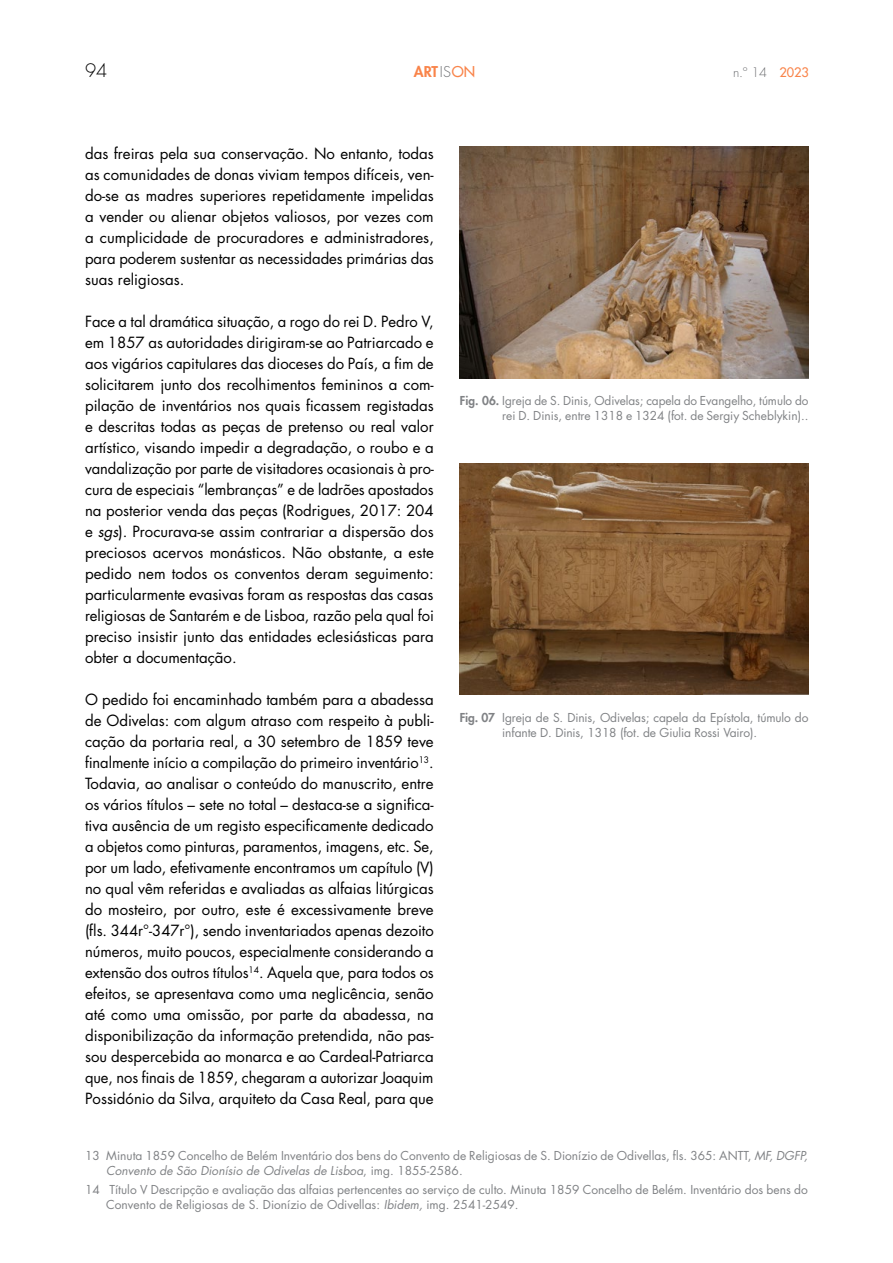
<style>
.page{position:relative;width:893px;height:1263px;background:#fff}
.page>*{position:absolute;margin:0;border:0;box-sizing:border-box;transform-origin:0 0}
.t1{font:300 18px "Futura Std";color:#000}
.t2{font:15px/21px "Futura Std";color:#000;text-align:justify}
.t3{font:800 14.55px "Futura Std";color:#f9844a}
.t4{font:300 12.75px "Futura Std";color:#6d6e71}
.t5{font:12px/15px "Futura Std";color:#808285}
.s1{font-weight:300;color:#6d6e71}
.s2{font-weight:500}
.s3{font-weight:500;color:#f9844a}
.s4{font-style:italic}
.s5{font-weight:800}
</style>
<div class="page">
<img style="left:460px;top:147px;width:348px;height:232px">
<img style="left:460px;top:463px;width:348px;height:232px">
<p class="t1" style="left:85px;top:60px;width:24px">94</p>
<p class="t3" style="left:414px;top:62px;width:63px">ART <span class="s1">IS</span><span class="s2">ON</span></p>
<p class="t4" style="left:733px;top:64px;width:77px">n.º 14 <span class="s3">2023</span></p>
<p class="t2" style="left:85px;top:143px;width:350px">das freiras pela sua conservação. No entanto, todas as comunidades de donas viviam tempos difíceis, ven&shy;do-se as madres superiores repetidamente impelidas a vender ou alienar objetos valiosos, por vezes com a cumplicidade de procuradores e administradores, para poderem sustentar as necessidades primárias das suas religiosas.</p>
<p class="t2" style="left:85px;top:311px;width:350px">Face a tal dramática situação, a rogo do rei D. Pedro V, em 1857 as autoridades dirigiram-se ao Patriarcado e aos vigários capitulares das dioceses do País, a fim de solicitarem junto dos recolhimentos femininos a com&shy;pilação de inventários nos quais ficassem registadas e descritas todas as peças de pretenso ou real valor artístico, visando impedir a degradação, o roubo e a vandalização por parte de visitadores ocasionais à pro&shy;cura de especiais “lembranças” e de ladrões apostados na posterior venda das peças (Rodrigues, 2017: 204 e <span class="s4">sgs</span>). Procurava-se assim contrariar a dispersão dos preciosos acervos monásticos. Não obstante, a este pedido nem todos os conventos deram seguimento: particularmente evasivas foram as respostas das casas religiosas de Santarém e de Lisboa, razão pela qual foi preciso insistir junto das entidades eclesiásticas para obter a documentação.</p>
<p class="t2" style="left:85px;top:689px;width:350px">O pedido foi encaminhado também para a abadessa de Odivelas: com algum atraso com respeito à publi&shy;cação da portaria real, a 30 setembro de 1859 teve finalmente início a compilação do primeiro inventário<sup>13</sup>.<br>Todavia, ao analisar o conteúdo do manuscrito, entre os vários títulos – sete no total – destaca-se a significa&shy;tiva ausência de um registo especificamente dedicado a objetos como pinturas, paramentos, imagens, etc. Se, por um lado, efetivamente encontramos um capítulo (V) no qual vêm referidas e avaliadas as alfaias litúrgicas do mosteiro, por outro, este é excessivamente breve (fls. 344r°-347r°), sendo inventariados apenas dezoito números, muito poucos, especialmente considerando a extensão dos outros títulos<sup>14</sup>. Aquela que, para todos os efeitos, se apresentava como uma neglicência, senão até como uma omissão, por parte da abadessa, na disponibilização da informação pretendida, não pas&shy;sou despercebida ao monarca e ao Cardeal-Patriarca que, nos finais de 1859, chegaram a autorizar Joaquim Possidónio da Silva, arquiteto da Casa Real, para que</p>
<p class="t5" style="left:460px;top:394px;width:350px;text-align:right"><span class="s5">Fig. 06.</span> Igreja de S. Dinis, Odivelas; capela do Evangelho, túmulo do rei D. Dinis, entre 1318 e 1324 (fot. de Sergiy Scheblykin)..</p>
<p class="t5" style="left:502px;top:710px;width:308px;text-indent:-43px"><span class="s5">Fig. 07</span> Igreja de S. Dinis, Odivelas; capela da Epístola, túmulo do infante D. Dinis, 1318 (fot. de Giulia Rossi Vairo).</p>
<p class="t5" style="left:106px;top:1148px;width:703px;text-indent:-21px">13 Minuta 1859 Concelho de Belém Inventário dos bens do Convento de Religiosas de S. Dionízio de Odivellas, fls. 365: ANTT, <span class="s4">MF, DGFP,<br>Convento de São Dionísio de Odivelas de Lisboa</span>, img. 1855-2586.</p>
<p class="t5" style="left:106px;top:1182px;width:703px;text-indent:-21px">14 Título V Descripção e avaliação das alfaias pertencentes ao serviço de culto. Minuta 1859 Concelho de Belém. Inventário dos bens do<br>Convento de Religiosas de S. Dionízio de Odivellas: <span class="s4">Ibidem,</span> img. 2541-2549.</p>
</div>
